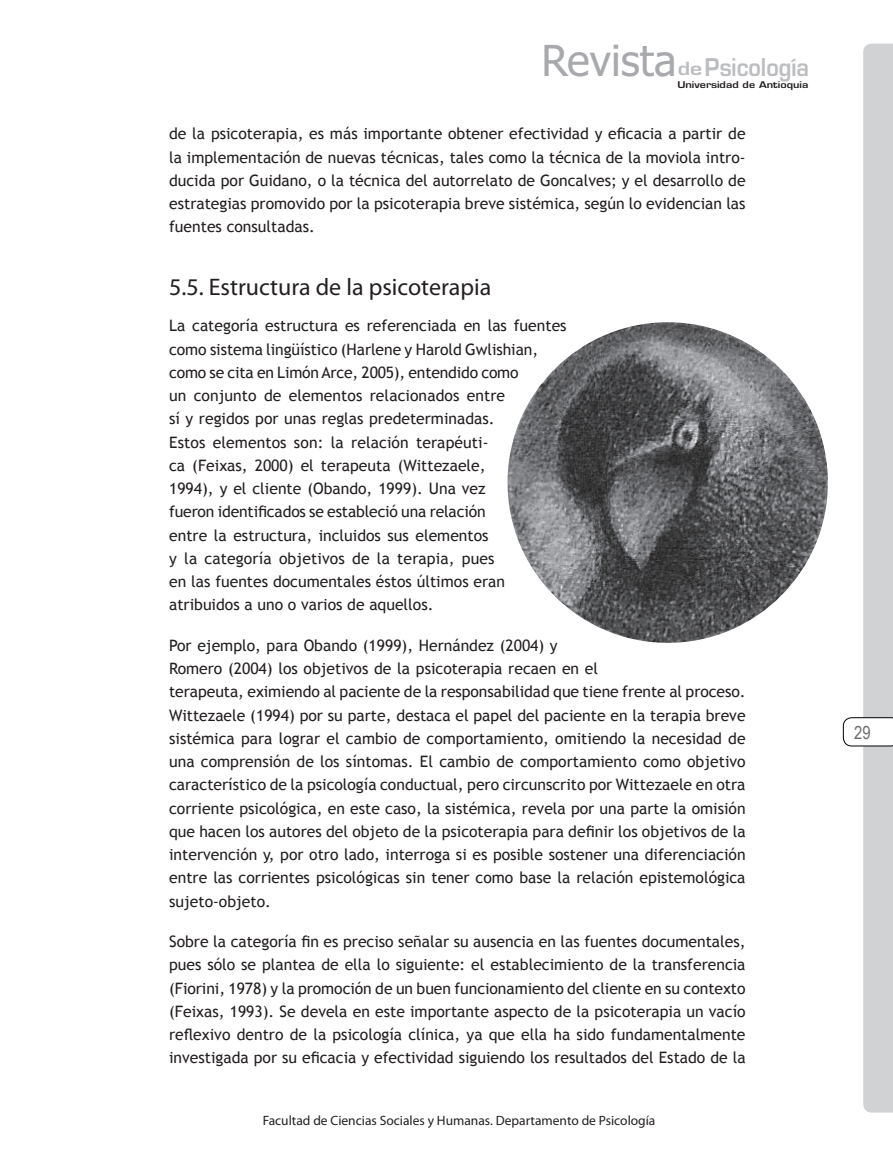
<style>
.page{position:relative;width:893px;height:1149px;background:#fff}
.page>*{position:absolute;margin:0;border:0;box-sizing:border-box;transform-origin:0 0}
.t1{font:42.75px "Tahoma";color:#a8a9ad}
.t2{font:700 26.7px "Eurose Cond";color:#bcbdc0}
.t3{font:24px "Myriad Pro";color:#231f20}
.t4{font:18px "Arial Narrow";color:#6c6d70}
.t5{font:15.75px/23.2px "Trebuchet MS";color:#231f20;text-align:justify}
.t6{font:13.5px "Myriad Pro";color:#231f20}
.t7{font:700 10.05px "Eurose";color:#231f20}
.s1{font-family:"Tahoma";font-weight:400;font-size:42.75px;color:#a8a9ad}
.s2{font-family:"Eurose";font-size:19.8px}
</style>
<div class="page">
<svg style="left:843px;top:44px;width:50px;height:1068px"></svg>
<img style="left:507px;top:322px;width:321px;height:320px;border-radius:160px">
<h2 class="t2" style="left:567px;top:58px;width:244px"><span class="s1">evista</span><span class="s2">de</span>Psicología</h2>
<h1 class="t1" style="left:541px;top:36px;width:28px">R</h1>
<p class="t7" style="left:677px;top:81px;width:133px">Universidad de Antioquia</p>
<p class="t5" style="left:169px;top:122px;width:578px">de la psicoterapia, es más importante obtener efectividad y eficacia a partir de la implementación de nuevas técnicas, tales como la técnica de la moviola intro&shy;ducida por Guidano, o la técnica del autorrelato de Goncalves; y el desarrollo de estrategias promovido por la psicoterapia breve sistémica, según lo evidencian las fuentes consultadas.</p>
<h3 class="t3" style="left:169px;top:272px;width:324px">5.5. Estructura de la psicoterapia</h3>
<p class="t5" style="left:169px;top:314px;width:399px;text-align:left">La categoría estructura es referenciada en las fuentes como sistema lingüístico (Harlene y Harold Gwlishian, como se cita en Limón Arce, 2005), entendido como<br>un conjunto de elementos relacionados entre<br>sí y regidos por unas reglas predeterminadas.<br>Estos elementos son: la relación terapéuti-<br>ca (Feixas, 2000) el terapeuta (Wittezaele,<br>1994), y el cliente (Obando, 1999). Una vez<br>fueron identificados se estableció una relación<br>entre la estructura, incluidos sus elementos<br>y la categoría objetivos de la terapia, pues<br>en las fuentes documentales éstos últimos eran atribuidos a uno o varios de aquellos.</p>
<p class="t5" style="left:169px;top:633px;width:578px;text-align:left">Por ejemplo, para Obando (1999), Hernández (2004) y<br>Romero (2004) los objetivos de la psicoterapia recaen en el<br>terapeuta, eximiendo al paciente de la responsabilidad que tiene frente al proceso.<br>Wittezaele (1994) por su parte, destaca el papel del paciente en la terapia breve sistémica para lograr el cambio de comportamiento, omitiendo la necesidad de una comprensión de los síntomas. El cambio de comportamiento como objetivo característico de la psicología conductual, pero circunscrito por Wittezaele en otra corriente psicológica, en este caso, la sistémica, revela por una parte la omisión que hacen los autores del objeto de la psicoterapia para definir los objetivos de la intervención y, por otro lado, interroga si es posible sostener una diferenciación entre las corrientes psicológicas sin tener como base la relación epistemológica sujeto-objeto.</p>
<p class="t5" style="left:169px;top:929px;width:578px">Sobre la categoría fin es preciso señalar su ausencia en las fuentes documentales, pues sólo se plantea de ella lo siguiente: el establecimiento de la transferencia (Fiorini, 1978) y la promoción de un buen funcionamiento del cliente en su contexto (Feixas, 1993). Se devela en este importante aspecto de la psicoterapia un vacío reflexivo dentro de la psicología clínica, ya que ella ha sido fundamentalmente investigada por su eficacia y efectividad siguiendo los resultados del Estado de la</p>
<p class="t6" style="left:263px;top:1111px;width:394px">Facultad de Ciencias Sociales y Humanas. Departamento de Psicología</p>
<p class="t4" style="left:854px;top:719px;width:18px">29</p>
</div>
